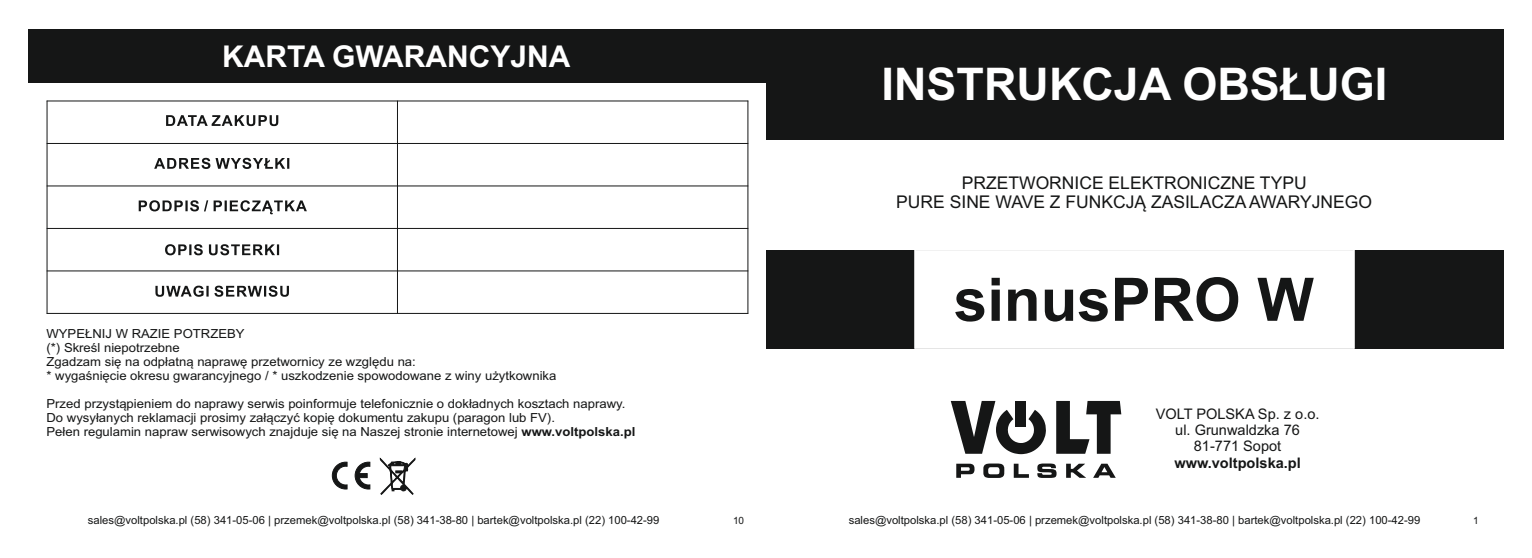
<style>
.page{position:relative;width:1532px;height:558px;background:#fff}
.page>*{position:absolute;margin:0;border:0;box-sizing:border-box;transform-origin:0 0}
.t1{font:700 60px "Arial";color:#151616}
.t2{font:700 45px "Arial";color:#fff}
.t3{font:700 30px "Arial";color:#fff}
.t4{font:17.5px/19.5px "Arial";color:#151616;text-align:center}
.t5{font:14.62px/16.2px "Arial";color:#151616;text-align:center}
.t6{font:700 14.62px "Arial";color:#151616}
.t7{font:12.5px/14px "Arial";color:#151616;scale:1.05 1}
.t8{font:11.25px "Arial";color:#151616}
.t9{font:10px "Arial";color:#151616}
.s1{font-weight:700}
</style>
<div class="page">
<div style="left:766px;top:29px;width:737px;height:110px;background:#151616"></div>
<div style="left:766px;top:250px;width:737px;height:98px;background:#151616"></div>
<div style="left:914px;top:250px;width:440px;height:98px;background:#fff"></div>
<svg style="left:951px;top:401px;width:95px;height:53px"></svg>
<div style="left:1016px;top:401px;width:10px;height:26px;background:#151616"></div>
<svg style="left:983px;top:463px;width:21px;height:15px"></svg>
<svg style="left:1037px;top:463px;width:20px;height:15px"></svg>
<svg style="left:956px;top:463px;width:19px;height:14px"></svg>
<svg style="left:1093px;top:463px;width:23px;height:14px"></svg>
<svg style="left:1066px;top:463px;width:20px;height:15px"></svg>
<svg style="left:1014px;top:463px;width:15px;height:14px"></svg>
<svg style="left:1056px;top:401px;width:65px;height:52px"></svg>
<svg style="left:332px;top:458px;width:83px;height:36px"></svg>
<svg style="left:166px;top:115px;width:112px;height:11px"></svg>
<svg style="left:154px;top:158px;width:135px;height:11px"></svg>
<svg style="left:139px;top:200px;width:168px;height:14px"></svg>
<svg style="left:165px;top:244px;width:114px;height:11px"></svg>
<svg style="left:155px;top:285px;width:134px;height:12px"></svg>
<hr style="left:47px;top:101px;width:1px;height:213px;background:#151616">
<hr style="left:397px;top:101px;width:1px;height:213px;background:#151616">
<hr style="left:748px;top:101px;width:1px;height:213px;background:#151616">
<hr style="left:47px;top:313px;width:701px;height:1px;background:#151616">
<hr style="left:47px;top:270px;width:701px;height:1px;background:#151616">
<hr style="left:47px;top:228px;width:701px;height:1px;background:#151616">
<hr style="left:47px;top:185px;width:701px;height:1px;background:#151616">
<hr style="left:47px;top:143px;width:701px;height:1px;background:#151616">
<hr style="left:47px;top:101px;width:701px;height:1px;background:#151616">
<div style="left:29px;top:29px;width:737px;height:54px;background:#151616"></div>
<h3 class="t3" style="left:222px;top:45px;width:350px">KARTA GWARANCYJNA</h3>
<p class="t7" style="left:47px;top:328px;width:487px">WYPEŁNIJ W RAZIE POTRZEBY<br>(*) Skreśl niepotrzebne<br>Zgadzam się na odpłatną naprawę przetwornicy ze względu na:<br>* wygaśnięcie okresu gwarancyjnego / * uszkodzenie spowodowane z winy użytkownika</p>
<p class="t7" style="left:47px;top:398px;width:562px">Przed przystąpieniem do naprawy serwis poinformuje telefonicznie o dokładnych kosztach naprawy.<br>Do wysyłanych reklamacji prosimy załączyć kopię dokumentu zakupu (paragon lub FV).<br>Pełen regulamin napraw serwisowych znajduje się na Naszej stronie internetowej <span class="s1">www.voltpolska.pl</span></p>
<h2 class="t2" style="left:881px;top:68px;width:507px">INSTRUKCJA OBSŁUGI</h2>
<h3 class="t4" style="left:896px;top:174px;width:477px">PRZETWORNICE ELEKTRONICZNE TYPU<br>PURE SINE WAVE Z FUNKCJĄ ZASILACZA AWARYJNEGO</h3>
<h1 class="t1" style="left:954px;top:277px;width:362px">sinusPRO W</h1>
<p class="t5" style="left:1156px;top:407px;width:165px">VOLT POLSKA Sp. z o.o. ul. Grunwaldzka 76<br>81-771 Sopot</p>
<p class="t6" style="left:1174px;top:457px;width:128px">www.voltpolska.pl</p>
<p class="t8" style="left:88px;top:515px;width:573px">sales@voltpolska.pl (58) 341-05-06 | przemek@voltpolska.pl (58) 341-38-80 | bartek@voltpolska.pl (22) 100-42-99</p>
<p class="t9" style="left:733px;top:517px;width:13px">10</p>
<p class="t8" style="left:849px;top:515px;width:573px">sales@voltpolska.pl (58) 341-05-06 | przemek@voltpolska.pl (58) 341-38-80 | bartek@voltpolska.pl (22) 100-42-99</p>
<p class="t9" style="left:1473px;top:516px;width:7px">1</p>
</div>
